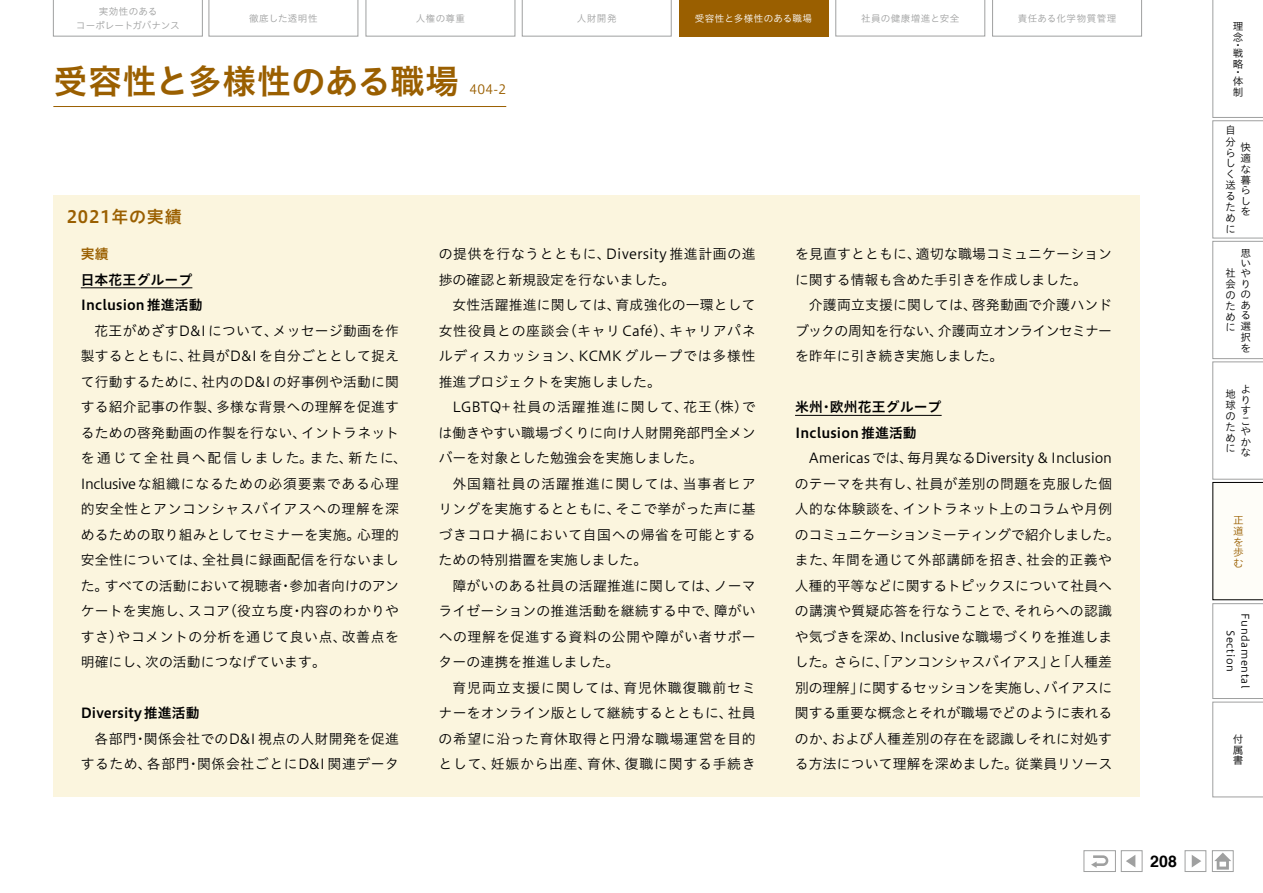
<style>
.page{position:relative;width:1263px;height:893px;background:#fff}
.page>*{position:absolute;margin:0;border:0;box-sizing:border-box;transform-origin:0 0}
.t1{font:34.05px "Hiragino UD Sans Std W6";letter-spacing:.005em;color:#9a5f00}
.t2{font:16.95px "Hiragino UD Sans Std W6";letter-spacing:.05em;color:#9a5f00}
.t3{font:700 15.9px "Helvetica";color:#000}
.t4{font:13.8px/25.5px "Hiragino UD Sans Std W3";letter-spacing:.015em;color:#000;text-align:justify}
.t5{font:13.8px/25.5px "Hiragino UD Sans Std W6";letter-spacing:.01em;color:#000}
.t6{font:13.8px "Hiragino UD Sans Std W6";color:#9a5f00}
.t7{font:12.75px "Hiragino UD Sans Std W3";color:#9a5f00}
.t8{font:10.65px/10.8px "Hiragino UD Sans Std W3";color:#000;text-align:justify}
.t9{font:10.35px/10.5px "Hiragino UD Sans Std W3";letter-spacing:.05em;color:#000}
.t10{font:10.35px/10.8px "Hiragino UD Sans Std W3";color:#9a5f00;text-align:justify}
.t11{font:9.6px "Hiragino UD Sans Std W3";letter-spacing:.035em;color:#9fa0a0}
.t12{font:9.6px/13.8px "Hiragino UD Sans Std W3";letter-spacing:.01em;color:#9fa0a0;text-align:center}
.t13{font:9.6px "Hiragino UD Sans Std W3";letter-spacing:.035em;color:#fff}
</style>
<div class="page">
<hr style="left:53px;top:106px;width:453px;height:1px;background:#9a5f00">
<div style="left:54px;top:196px;width:1086px;height:601px;background:#fbf5de"></div>
<hr style="left:81px;top:287px;width:111px;height:1px;background:#000">
<hr style="left:795px;top:415px;width:147px;height:1px;background:#000">
<div style="left:1185px;top:850px;width:21px;height:22px;background:#fff;border:1px solid #9fa0a0"></div>
<svg style="left:1192px;top:855px;width:9px;height:12px"></svg>
<div style="left:1121px;top:850px;width:21px;height:22px;background:#fff;border:1px solid #9fa0a0"></div>
<svg style="left:1126px;top:855px;width:9px;height:12px"></svg>
<div style="left:1212px;top:850px;width:21px;height:22px;background:#fff;border:1px solid #9fa0a0"></div>
<svg style="left:1214px;top:853px;width:17px;height:17px"></svg>
<div style="left:1084px;top:850px;width:32px;height:22px;background:#fff;border:1px solid #9fa0a0"></div>
<svg style="left:1091px;top:855px;width:17px;height:13px"></svg>
<svg style="left:1212px;top:0;width:51px;height:797px"></svg>
<svg style="left:53px;top:0;width:150px;height:36px"></svg>
<svg style="left:209px;top:0;width:149px;height:36px"></svg>
<svg style="left:366px;top:0;width:149px;height:36px"></svg>
<svg style="left:522px;top:0;width:149px;height:36px"></svg>
<div style="left:679px;top:0;width:149px;height:36px;background:#9a5f00"></div>
<svg style="left:835px;top:0;width:150px;height:36px"></svg>
<svg style="left:992px;top:0;width:150px;height:36px"></svg>
<p class="t12" style="left:76px;top:4px;width:105px">実効性のある<br>コーポレートガバナンス</p>
<p class="t11" style="left:249px;top:11px;width:70px">徹底した透明性</p>
<p class="t11" style="left:416px;top:11px;width:51px">人権の尊重</p>
<p class="t11" style="left:577px;top:11px;width:41px">人財開発</p>
<p class="t13" style="left:695px;top:11px;width:119px">受容性と多様性のある職場</p>
<p class="t11" style="left:861px;top:11px;width:100px">社員の健康増進と安全</p>
<p class="t11" style="left:1018px;top:11px;width:100px">責任ある化学物質管理</p>
<h1 class="t1" style="left:53px;top:55px;width:407px">受容性と多様性のある職場</h1>
<p class="t7" style="left:469px;top:79px;width:38px">404-2</p>
<p class="t2" style="left:67px;top:204px;width:116px">2021年の実績</p>
<p class="t6" style="left:81px;top:243px;width:29px">実績</p>
<p class="t5" style="left:81px;top:266px;width:123px">日本花王グループ<br>Inclusion推進活動</p>
<p class="t4" style="left:81px;top:317px;width:328px;text-align:left;text-indent:14px">花王がめざすD&amp;I について、メッセージ動画を作製するとともに、社員がD&amp;I を自分ごととして捉えて行動するために、社内のD&amp;I の好事例や活動に関する紹介記事の作製、多様な背景への理解を促進するための啓発動画の作製を行ない、イントラネットを通じて全社員へ配信しました。また、新たに、<br>Inclusiveな組織になるための必須要素である心理的安全性とアンコンシャスバイアスへの理解を深めるための取り組みとしてセミナーを実施。心理的安全性については、全社員に録画配信を行ないました。すべての活動において視聴者・参加者向けのアンケートを実施し、スコア（役立ち度・内容のわかりやすさ）やコメントの分析を通じて良い点、改善点を明確にし、次の活動につなげています。</p>
<p class="t5" style="left:81px;top:700px;width:120px">Diversity 推進活動</p>
<p class="t4" style="left:81px;top:725px;width:320px;text-align:right">各部門・関係会社でのD&amp;I 視点の人財開発を促進するため、各部門・関係会社ごとにD&amp;I 関連データ</p>
<p class="t4" style="left:439px;top:240px;width:318px">の提供を行なうとともに、Diversity 推進計画の進捗の確認と新規設定を行ないました。</p>
<p class="t4" style="left:439px;top:291px;width:318px;text-indent:14px">女性活躍推進に関しては、育成強化の一環として女性役員との座談会（キャリCafé）、キャリアパネルディスカッション、KCMK グループでは多様性推進プロジェクトを実施しました。</p>
<p class="t4" style="left:439px;top:393px;width:319px;text-indent:14px">LGBTQ+ 社員の活躍推進に関して、花王（株）では働きやすい職場づくりに向け人財開発部門全メンバーを対象とした勉強会を実施しました。</p>
<p class="t4" style="left:439px;top:470px;width:319px;text-indent:14px">外国籍社員の活躍推進に関しては、当事者ヒアリングを実施するとともに、そこで挙がった声に基づきコロナ禍において自国への帰省を可能とするための特別措置を実施しました。</p>
<p class="t4" style="left:439px;top:572px;width:319px;text-indent:14px">障がいのある社員の活躍推進に関しては、ノーマライゼーションの推進活動を継続する中で、障がいへの理解を促進する資料の公開や障がい者サポーターの連携を推進しました。</p>
<p class="t4" style="left:439px;top:674px;width:319px;text-indent:14px">育児両立支援に関しては、育児休職復職前セミナーをオンライン版として継続するとともに、社員の希望に沿った育休取得と円滑な職場運営を目的として、妊娠から出産、育休、復職に関する手続き</p>
<p class="t4" style="left:795px;top:240px;width:319px">を見直すとともに、適切な職場コミュニケーションに関する情報も含めた手引きを作成しました。</p>
<p class="t4" style="left:795px;top:291px;width:319px;text-indent:14px">介護両立支援に関しては、啓発動画で介護ハンドブックの周知を行ない、介護両立オンラインセミナーを昨年に引き続き実施しました。</p>
<p class="t5" style="left:795px;top:393px;width:148px">米州・欧州花王グループ<br>Inclusion推進活動</p>
<p class="t4" style="left:795px;top:444px;width:327px;text-align:center">Americasでは、毎月異なるDiversity＆Inclusion<br>のテーマを共有し、社員が差別の問題を克服した個人的な体験談を、イントラネット上のコラムや月例のコミュニケーションミーティングで紹介しました。また、年間を通じて外部講師を招き、社会的正義や人種的平等などに関するトピックスについて社員への講演や質疑応答を行なうことで、それらへの認識や気づきを深め、Inclusiveな職場づくりを推進しました。さらに、「アンコンシャスバイアス」と「人種差別の理解」に関するセッションを実施し、バイアスに関する重要な概念とそれが職場でどのように表れるのか、および人種差別の存在を認識しそれに対処する方法について理解を深めました。従業員リソース</p>
<p class="t3" style="left:1150px;top:848px;width:28px">208</p>
<p class="t9" style="left:1233px;top:20px;width:12px">理念</p>
<p class="t9" style="left:1233px;top:40px;width:12px;line-height:8.2px">・戦</p>
<p class="t9" style="left:1233px;top:60px;width:12px;line-height:8.2px">略・体</p>
<p class="t9" style="left:1233px;top:86px;width:11px">制</p>
<p class="t8" style="left:1225px;top:124px;width:11px;text-align:left">自分らしく送るために</p>
<p class="t9" style="left:1240px;top:142px;width:12px;text-align:justify">快適な暮らしを</p>
<p class="t9" style="left:1240px;top:247px;width:12px">思いやりのある選択を</p>
<p class="t8" style="left:1225px;top:267px;width:12px">社会のために</p>
<p class="t8" style="left:1225px;top:388px;width:11px">地球のために</p>
<p class="t9" style="left:1240px;top:383px;width:12px">よりすこやかな</p>
<p class="t10" style="left:1233px;top:514px;width:12px">正道を歩む</p>
<p class="t9" style="left:1253px;top:613px;width:76px;line-height:14.9px;text-align:center;rotate:90deg">Fundamental<br>Section</p>
<p class="t9" style="left:1233px;top:733px;width:11px;text-align:justify">付属書</p>
</div>
